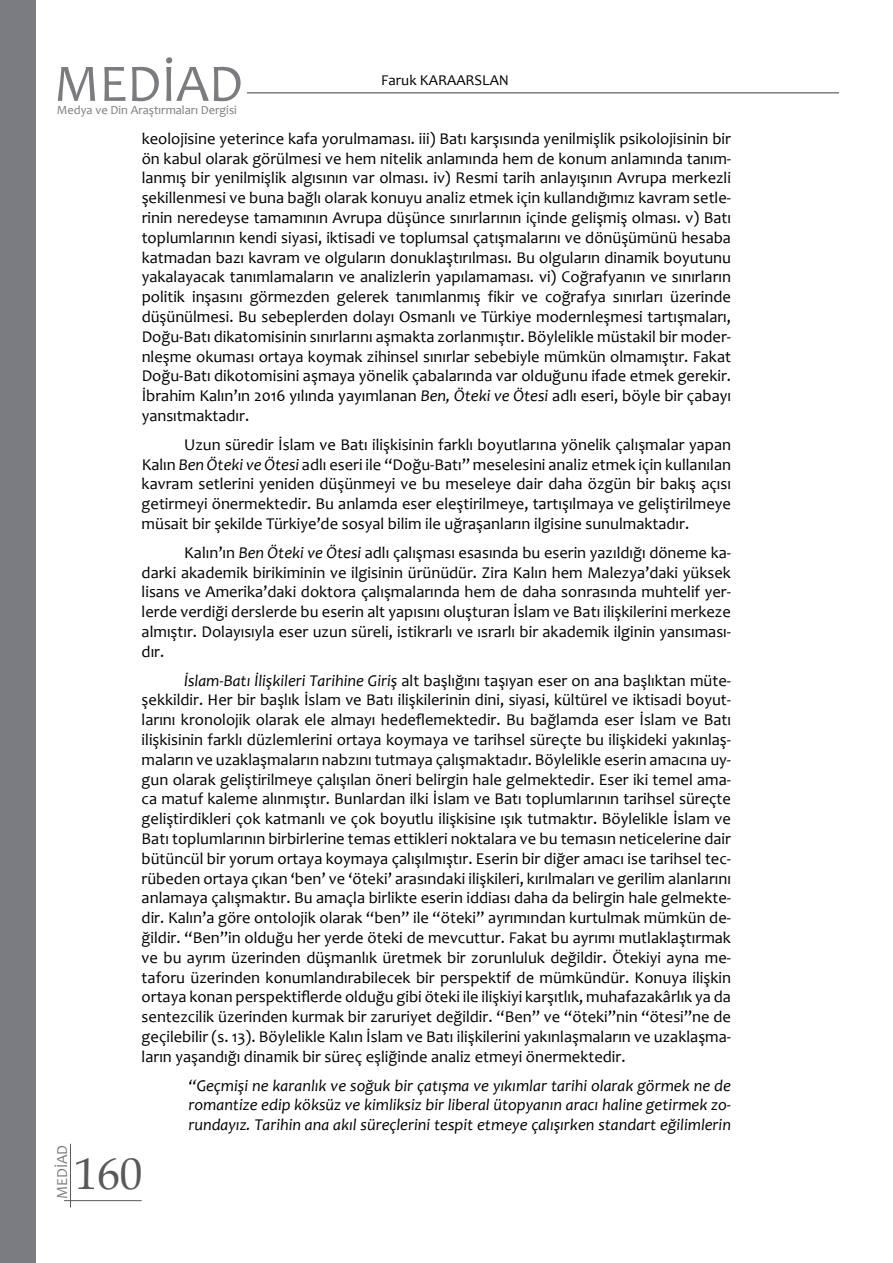
<style>
.page{position:relative;width:893px;height:1263px;background:#fff}
.page>*{position:absolute;margin:0;border:0;box-sizing:border-box;transform-origin:0 0}
.t1{font:53.25px "Candara";color:#7b7c7f}
.t2{font:45px "Book Antiqua";color:#58595b}
.t3{font:16.5px/19.8px "Candara";color:#000;text-align:justify}
.t4{font:italic 16.5px/19.8px "Candara";color:#000;text-align:justify}
.t5{font:15.45px "Candara";color:#7b7c7f}
.t6{font:15px "Candara";color:#000}
.t7{font:12.45px "Candara";color:#7b7c7f}
.s1{font-style:italic}
</style>
<div class="page">
<div style="left:0;top:0;width:35px;height:1263px;background:#7b7c7f"></div>
<hr style="left:70px;top:1144px;width:1px;height:63px;background:#58595b">
<hr style="left:64px;top:1200px;width:78px;height:1px;background:#58595b">
<hr style="left:247px;top:92px;width:592px;height:2px;background:#7b7c7f">
<h1 class="t1" style="left:54px;top:50px;width:191px">MEDİAD</h1>
<p class="t7" style="left:57px;top:102px;width:181px">Medya ve Din Araştırmaları Dergisi</p>
<p class="t6" style="left:381px;top:71px;width:129px">Faruk KARAARSLAN</p>
<p class="t5" style="left:52px;top:1199px;width:56px;rotate:-90deg">MEDİAD</p>
<p class="t3" style="left:142px;top:128px;width:591px">keolojisine yeterince kafa yorulmaması. iii) Batı karşısında yenilmişlik psikolojisinin bir ön kabul olarak görülmesi ve hem nitelik anlamında hem de konum anlamında tanım&shy;lanmış bir yenilmişlik algısının var olması. iv) Resmi tarih anlayışının Avrupa merkezli şekillenmesi ve buna bağlı olarak konuyu analiz etmek için kullandığımız kavram setle&shy;rinin neredeyse tamamının Avrupa düşünce sınırlarının içinde gelişmiş olması. v) Batı toplumlarının kendi siyasi, iktisadi ve toplumsal çatışmalarını ve dönüşümünü hesaba katmadan bazı kavram ve olguların donuklaştırılması. Bu olguların dinamik boyutunu yakalayacak tanımlamaların ve analizlerin yapılamaması. vi) Coğrafyanın ve sınırların politik inşasını görmezden gelerek tanımlanmış fikir ve coğrafya sınırları üzerinde düşünülmesi. Bu sebeplerden dolayı Osmanlı ve Türkiye modernleşmesi tartışmaları, Doğu-Batı dikatomisinin sınırlarını aşmakta zorlanmıştır. Böylelikle müstakil bir moder&shy;nleşme okuması ortaya koymak zihinsel sınırlar sebebiyle mümkün olmamıştır. Fakat Doğu-Batı dikotomisini aşmaya yönelik çabalarında var olduğunu ifade etmek gerekir.<br>İbrahim Kalın’ın 2016 yılında yayımlanan <span class="s1">Ben, Öteki ve Ötesi</span> adlı eseri, böyle bir çabayı yansıtmaktadır.</p>
<p class="t3" style="left:142px;top:434px;width:591px;text-indent:43px">Uzun süredir İslam ve Batı ilişkisinin farklı boyutlarına yönelik çalışmalar yapan Kalın <span class="s1">Ben Öteki ve Ötesi</span> adlı eseri ile “Doğu-Batı” meselesini analiz etmek için kullanılan kavram setlerini yeniden düşünmeyi ve bu meseleye dair daha özgün bir bakış açısı getirmeyi önermektedir. Bu anlamda eser eleştirilmeye, tartışılmaya ve geliştirilmeye müsait bir şekilde Türkiye’de sosyal bilim ile uğraşanların ilgisine sunulmaktadır.</p>
<p class="t3" style="left:142px;top:542px;width:591px;text-indent:43px">Kalın’ın <span class="s1">Ben Öteki ve Ötesi</span> adlı çalışması esasında bu eserin yazıldığı döneme ka&shy;darki akademik birikiminin ve ilgisinin ürünüdür. Zira Kalın hem Malezya’daki yüksek lisans ve Amerika’daki doktora çalışmalarında hem de daha sonrasında muhtelif yer&shy;lerde verdiği derslerde bu eserin alt yapısını oluşturan İslam ve Batı ilişkilerini merkeze almıştır. Dolayısıyla eser uzun süreli, istikrarlı ve ısrarlı bir akademik ilginin yansıması&shy;dır.</p>
<p class="t3" style="left:142px;top:670px;width:591px;text-indent:43px"><span class="s1">İslam-Batı İlişkileri Tarihine Giriş</span> alt başlığını taşıyan eser on ana başlıktan müte&shy;şekkildir. Her bir başlık İslam ve Batı ilişkilerinin dini, siyasi, kültürel ve iktisadi boyut&shy;larını kronolojik olarak ele almayı hedeflemektedir. Bu bağlamda eser İslam ve Batı ilişkisinin farklı düzlemlerini ortaya koymaya ve tarihsel süreçte bu ilişkideki yakınlaş&shy;maların ve uzaklaşmaların nabzını tutmaya çalışmaktadır. Böylelikle eserin amacına uy&shy;gun olarak geliştirilmeye çalışılan öneri belirgin hale gelmektedir. Eser iki temel ama&shy;ca matuf kaleme alınmıştır. Bunlardan ilki İslam ve Batı toplumlarının tarihsel süreçte geliştirdikleri çok katmanlı ve çok boyutlu ilişkisine ışık tutmaktır. Böylelikle İslam ve Batı toplumlarının birbirlerine temas ettikleri noktalara ve bu temasın neticelerine dair bütüncül bir yorum ortaya koymaya çalışılmıştır. Eserin bir diğer amacı ise tarihsel tec&shy;rübeden ortaya çıkan ‘ben’ ve ‘öteki’ arasındaki ilişkileri, kırılmaları ve gerilim alanlarını anlamaya çalışmaktır. Bu amaçla birlikte eserin iddiası daha da belirgin hale gelmekte&shy;dir. Kalın’a göre ontolojik olarak “ben” ile “öteki” ayrımından kurtulmak mümkün de&shy;ğildir. “Ben”in olduğu her yerde öteki de mevcuttur. Fakat bu ayrımı mutlaklaştırmak ve bu ayrım üzerinden düşmanlık üretmek bir zorunluluk değildir. Ötekiyi ayna me&shy;taforu üzerinden konumlandırabilecek bir perspektif de mümkündür. Konuya ilişkin ortaya konan perspektiflerde olduğu gibi öteki ile ilişkiyi karşıtlık, muhafazakârlık ya da sentezcilik üzerinden kurmak bir zaruriyet değildir. “Ben” ve “öteki”nin “ötesi”ne de geçilebilir (s. 13). Böylelikle Kalın İslam ve Batı ilişkilerini yakınlaşmaların ve uzaklaşma&shy;ların yaşandığı dinamik bir süreç eşliğinde analiz etmeyi önermektedir.</p>
<p class="t4" style="left:188px;top:1075px;width:544px">“Geçmişi ne karanlık ve soğuk bir çatışma ve yıkımlar tarihi olarak görmek ne de romantize edip köksüz ve kimliksiz bir liberal ütopyanın aracı haline getirmek zo&shy;rundayız. Tarihin ana akıl süreçlerini tespit etmeye çalışırken standart eğilimlerin</p>
<h2 class="t2" style="left:75px;top:1142px;width:69px">160</h2>
</div>
